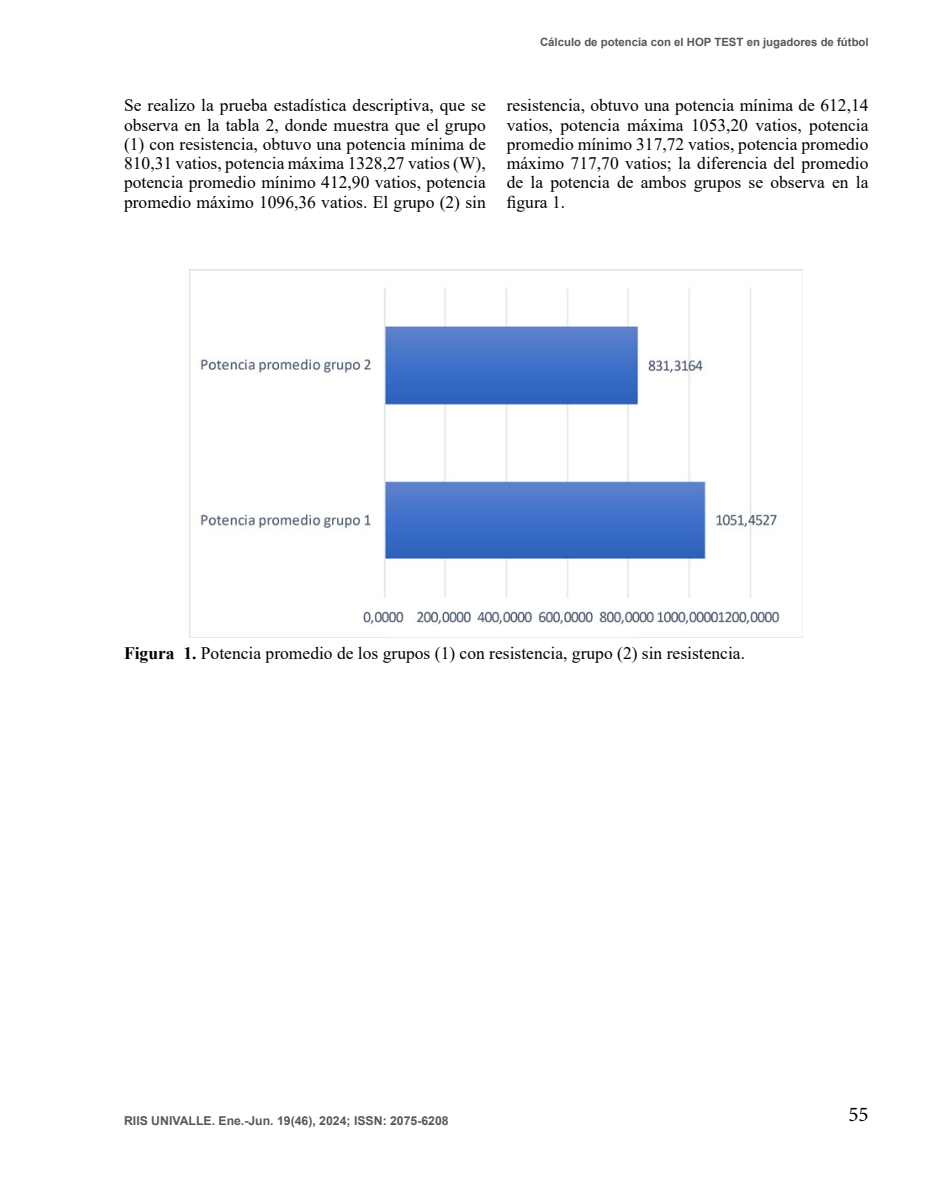
<style>
.page{position:relative;width:943px;height:1191px;background:#fff}
.page>*{position:absolute;margin:0;border:0;box-sizing:border-box;transform-origin:0 0}
.t1{font:21px "Minion Pro";color:#000}
.t2{font:17.5px/19.2px "Times New Roman";color:#000;text-align:justify}
.t3{font:700 12.25px "Arial";color:#585856}
.t4{font:700 11.38px "Arial";color:#585856}
.s1{font-weight:700}
</style>
<div class="page">
<img style="left:190px;top:269px;width:612px;height:368px">
<p class="t4" style="left:540px;top:34px;width:330px">Cálculo de potencia con el HOP TEST en jugadores de fútbol</p>
<p class="t2" style="left:124px;top:95px;width:363px">Se realizo la prueba estadística descriptiva, que se observa en la tabla 2, donde muestra que el grupo (1) con resistencia, obtuvo una potencia mínima de 810,31 vatios, potencia máxima 1328,27 vatios (W), potencia promedio mínimo 412,90 vatios, potencia promedio máximo 1096,36 vatios. El grupo (2) sin</p>
<p class="t2" style="left:507px;top:95px;width:363px">resistencia, obtuvo una potencia mínima de 612,14 vatios, potencia máxima 1053,20 vatios, potencia promedio mínimo 317,72 vatios, potencia promedio máximo 717,70 vatios; la diferencia del promedio de la potencia de ambos grupos se observa en la figura 1.</p>
<p class="t2" style="left:124px;top:643px;width:622px"><span class="s1">Figura 1.</span> Potencia promedio de los grupos (1) con resistencia, grupo (2) sin resistencia.</p>
<p class="t3" style="left:124px;top:1111px;width:326px">RIIS UNIVALLE. Ene.-Jun. 19(46), 2024; ISSN: 2075-6208</p>
<p class="t1" style="left:848px;top:1099px;width:22px">55</p>
</div>
